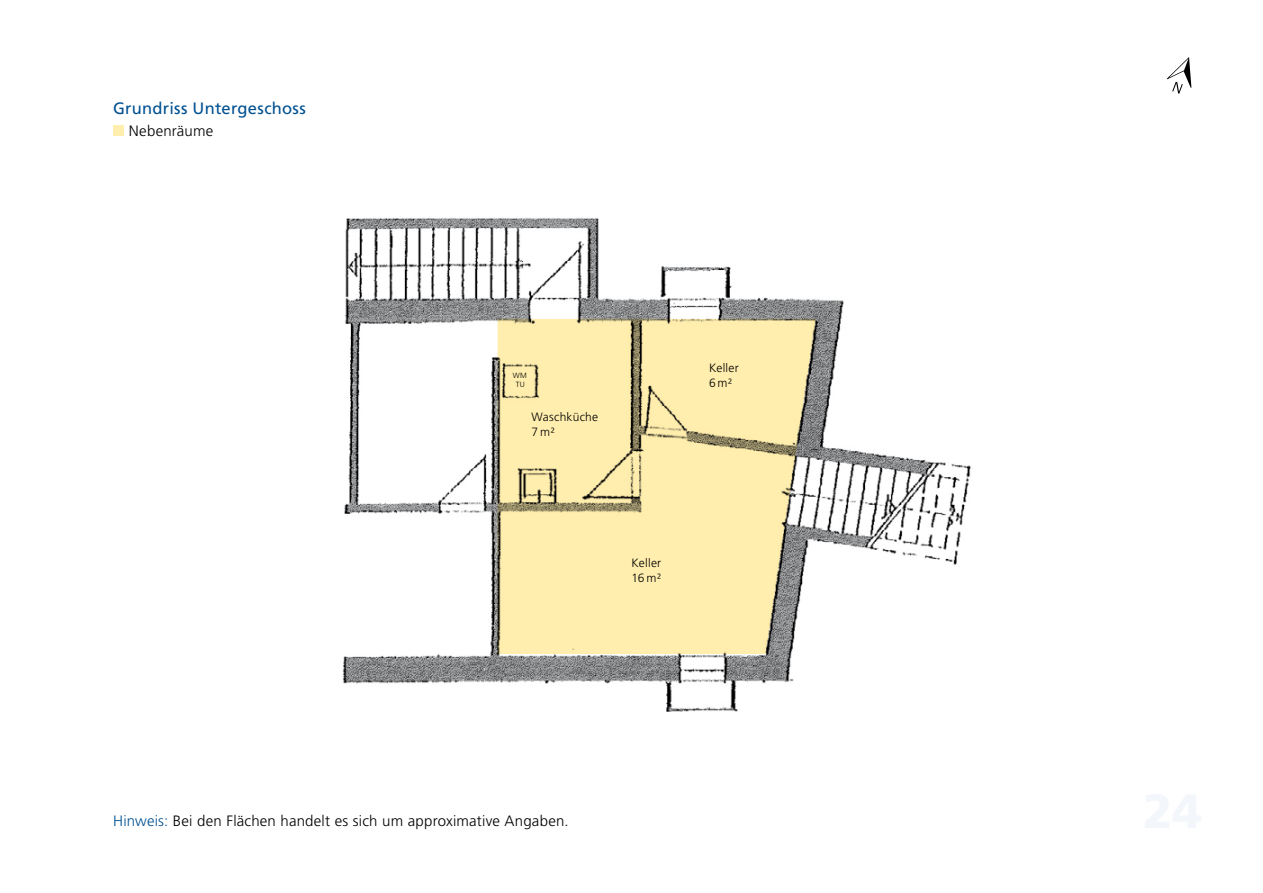
<style>
.page{position:relative;width:1263px;height:893px;background:#fff}
.page>*{position:absolute;margin:0;border:0;box-sizing:border-box;transform-origin:0 0}
.t1{font:16.5px "Frutiger LT Std";letter-spacing:.015em;color:#005192}
.t2{font:300 15px "Frutiger LT Std";letter-spacing:.015em;color:#000}
.t3{font:300 12px/15px "Frutiger LT Std";letter-spacing:.02em;color:#000}
.t4{font:300 7.5px/9.4px "Frutiger LT Std";color:#000;text-align:center}
.s1{color:#005192}
</style>
<div class="page">
<div style="left:113px;top:125px;width:11px;height:11px;background:#ffeeae"></div>
<img style="left:343px;top:218px;width:628px;height:493px">
<svg style="left:497px;top:318px;width:320px;height:337px;background:#eedfa7"></svg>
<svg style="left:1167px;top:57px;width:24px;height:37px"></svg>
<p class="t1" style="left:113px;top:98px;width:194px">Grundriss Untergeschoss</p>
<p class="t2" style="left:129px;top:122px;width:86px">Nebenräume</p>
<p class="t4" style="left:513px;top:371px;width:16px">WM<br>TU</p>
<p class="t3" style="left:531px;top:410px;width:68px">Waschküche<br>7m2</p>
<p class="t3" style="left:631px;top:556px;width:31px">Keller<br>16 m2</p>
<p class="t3" style="left:709px;top:361px;width:31px">Keller<br>6m2</p>
<p class="t2" style="left:113px;top:812px;width:457px"><span class="s1">Hinweis:</span> Bei den Flächen handelt es sich um approximative Angaben.</p>
</div>
